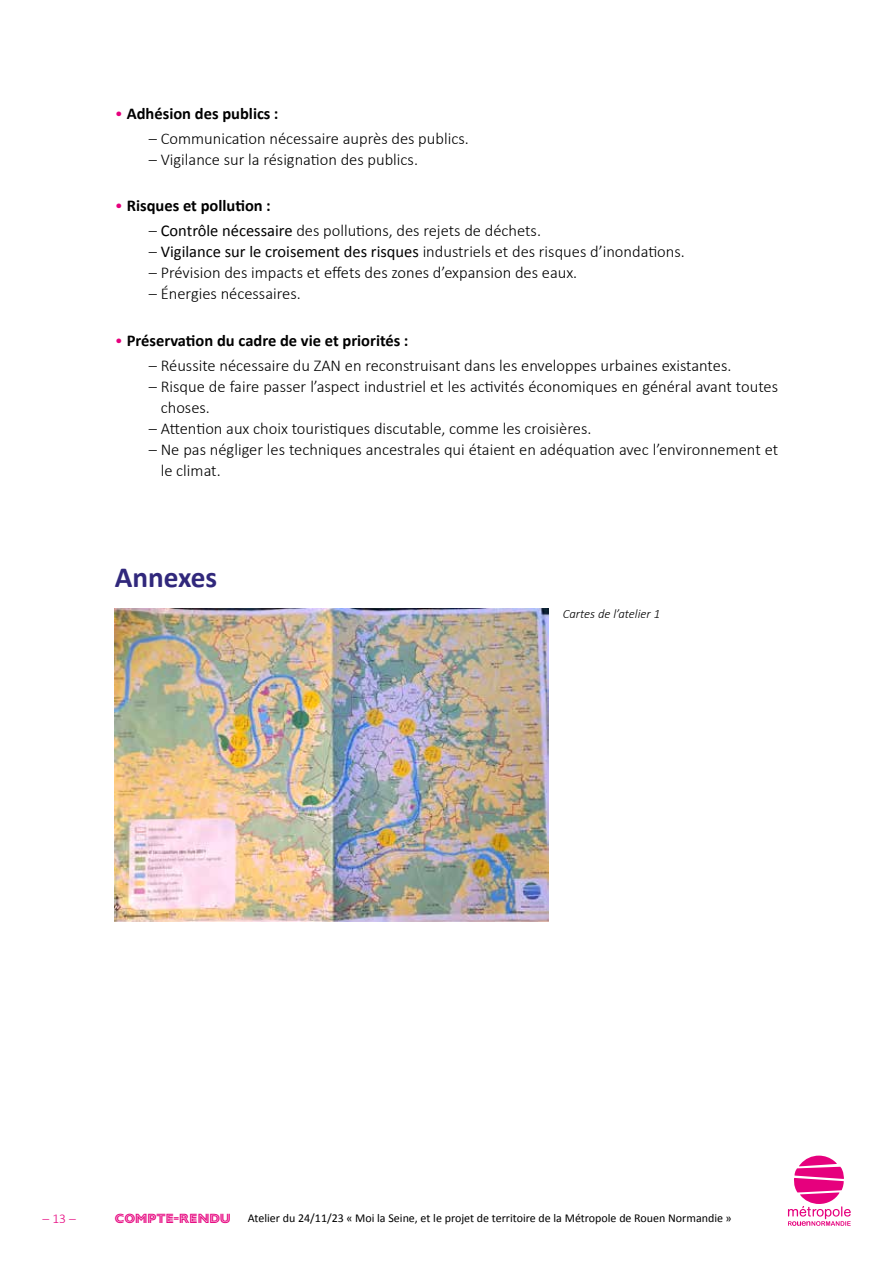
<style>
.page{position:relative;width:893px;height:1263px;background:#fff}
.page>*{position:absolute;margin:0;border:0;box-sizing:border-box;transform-origin:0 0}
.t1{font:700 29.25px "Calibri";color:#31287c}
.t2{font:300 16.5px/21px "Calibri";color:#000}
.t3{font:700 16.5px "Calibri";color:#000}
.t4{font:700 13.5px "Gill Sans Nova Inline";color:#e6007d}
.t5{font:300 13.5px "Calibri";color:#e6007d}
.t6{font:italic 300 12.75px "Calibri";color:#000}
.t7{font:12px "Calibri";color:#000}
.s1{font-weight:300;color:#e6007d}
.s2{font-weight:400}
</style>
<div class="page">
<svg style="left:788px;top:1155px;width:63px;height:71px"></svg>
<img style="left:115px;top:609px;width:434px;height:312px">
<p class="t3" style="left:115px;top:102px;width:165px"><span class="s1">•</span> Adhésion des publics :</p>
<p class="t2" style="left:149px;top:128px;width:321px">– Communication nécessaire auprès des publics.</p>
<p class="t2" style="left:149px;top:149px;width:271px">– Vigilance sur la résignation des publics.</p>
<p class="t3" style="left:115px;top:194px;width:157px"><span class="s1">•</span> Risques et pollution :</p>
<p class="t2" style="left:149px;top:220px;width:394px">– <span class="s2">Contrôle nécessaire</span> des pollutions, des rejets de déchets.</p>
<p class="t2" style="left:149px;top:241px;width:538px">– <span class="s2">Vigilance sur le croisement des risques</span> industriels et des risques d’inondations.</p>
<p class="t2" style="left:149px;top:262px;width:430px">– Prévision des impacts et effets des zones d’expansion des eaux.</p>
<p class="t2" style="left:149px;top:283px;width:153px">– Énergies nécessaires.</p>
<p class="t3" style="left:115px;top:329px;width:295px"><span class="s1">•</span> Préservation du cadre de vie et priorités :</p>
<p class="t2" style="left:149px;top:355px;width:584px">– Réussite nécessaire du ZAN en reconstruisant dans les enveloppes urbaines existantes.</p>
<p class="t2" style="left:161px;top:376px;width:619px;text-indent:-12px">– Risque de faire passer l’aspect industriel et les activités économiques en général avant toutes choses.</p>
<p class="t2" style="left:149px;top:418px;width:444px">– Attention aux choix touristiques discutable, comme les croisières.</p>
<p class="t2" style="left:161px;top:439px;width:619px;text-indent:-12px">– Ne pas négliger les techniques ancestrales qui étaient en adéquation avec l’environnement et le climat.</p>
<h1 class="t1" style="left:115px;top:556px;width:104px">Annexes</h1>
<p class="t6" style="left:563px;top:606px;width:99px">Cartes de l’atelier 1</p>
<p class="t5" style="left:43px;top:1210px;width:35px">‒ 13 ‒</p>
<p class="t4" style="left:115px;top:1209px;width:118px">COMPTE-RENDU</p>
<p class="t7" style="left:248px;top:1210px;width:485px">Atelier du 24/11/23 « Moi la Seine, et le projet de territoire de la Métropole de Rouen Normandie »</p>
</div>
